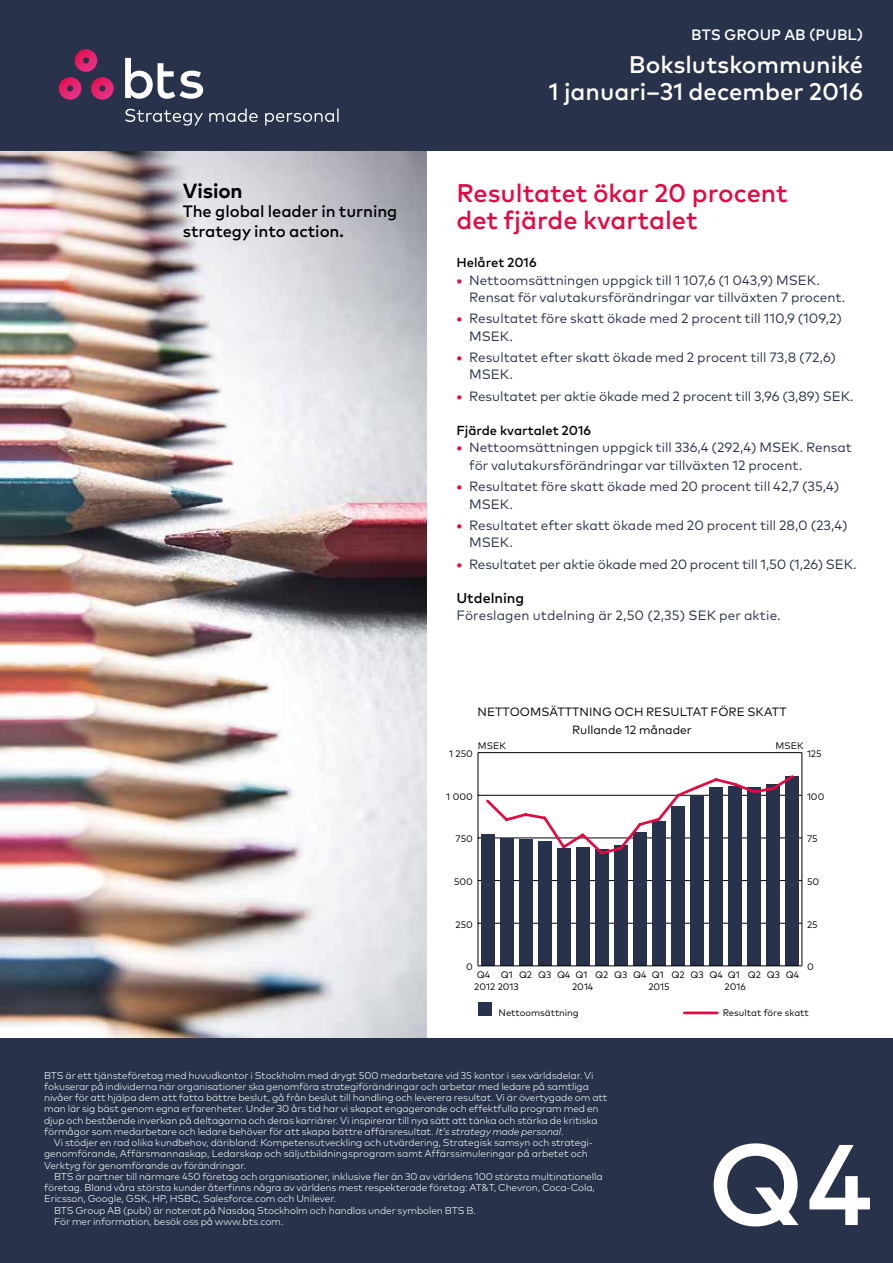
<style>
.page{position:relative;width:893px;height:1263px;background:#fff}
.page>*{position:absolute;margin:0;border:0;box-sizing:border-box;transform-origin:0 0}
.t1{font:500 114.45px "Mark OT";color:#fff}
.t2{font:500 25.5px/27px "Mark OT";color:#e50943}
.t3{font:500 24px/27px "Mark OT";color:#fff;text-align:right}
.t4{font:700 20.4px "Mark OT";letter-spacing:-.005em;color:#000}
.t5{font:500 16.5px/19.5px "Mark OT";letter-spacing:-.005em;color:#000}
.t6{font:500 15px "Mark OT";letter-spacing:.005em;color:#fff}
.t7{font:500 14.25px "Mark OT";color:#000}
.t8{font:13.5px/17.2px "Mark OT";color:#28324a}
.t9{font:500 13.05px "Mark OT";color:#000}
.t10{font:12px/18px "Mark OT";letter-spacing:.005em;color:#000;text-align:center}
.t11{font:300 10.05px/11.2px "Mark OT";letter-spacing:-.01em;color:#fff}
.t12{font:9.45px/11.4px "Mark OT";color:#000}
.s1{font-weight:700;color:#e50943}
.s2{font-style:italic}
</style>
<div class="page">
<img style="left:0;top:151px;width:426px;height:887px">
<div style="left:0;top:0;width:893px;height:151px;background:#28324a"></div>
<div style="left:0;top:1038px;width:893px;height:225px;background:#28324a"></div>
<hr style="left:478px;top:753px;width:1px;height:213px;background:#000">
<hr style="left:478px;top:923px;width:324px;height:1px;background:#000">
<hr style="left:478px;top:880px;width:324px;height:1px;background:#000">
<hr style="left:478px;top:838px;width:324px;height:1px;background:#000">
<hr style="left:478px;top:795px;width:324px;height:1px;background:#000">
<hr style="left:478px;top:752px;width:324px;height:1px;background:#000">
<div style="left:481px;top:834px;width:13px;height:132px;background:#28324a"></div>
<div style="left:500px;top:838px;width:13px;height:128px;background:#28324a"></div>
<div style="left:519px;top:839px;width:13px;height:127px;background:#28324a"></div>
<div style="left:538px;top:841px;width:13px;height:125px;background:#28324a"></div>
<div style="left:557px;top:848px;width:14px;height:118px;background:#28324a"></div>
<div style="left:576px;top:847px;width:14px;height:119px;background:#28324a"></div>
<div style="left:595px;top:849px;width:14px;height:117px;background:#28324a"></div>
<div style="left:614px;top:845px;width:14px;height:121px;background:#28324a"></div>
<div style="left:633px;top:832px;width:14px;height:134px;background:#28324a"></div>
<div style="left:652px;top:822px;width:14px;height:144px;background:#28324a"></div>
<div style="left:671px;top:806px;width:14px;height:160px;background:#28324a"></div>
<div style="left:690px;top:796px;width:14px;height:170px;background:#28324a"></div>
<div style="left:709px;top:788px;width:14px;height:178px;background:#28324a"></div>
<div style="left:728px;top:787px;width:14px;height:179px;background:#28324a"></div>
<div style="left:747px;top:787px;width:14px;height:179px;background:#28324a"></div>
<div style="left:766px;top:784px;width:14px;height:182px;background:#28324a"></div>
<div style="left:785px;top:777px;width:14px;height:189px;background:#28324a"></div>
<div style="left:478px;top:1002px;width:14px;height:14px;background:#28324a"></div>
<hr style="left:684px;top:1011px;width:33px;height:3px;background:#e50943">
<hr style="left:478px;top:966px;width:324px;height:1px;background:#000">
<hr style="left:802px;top:753px;width:1px;height:213px;background:#000">
<svg style="left:484px;top:775px;width:312px;height:82px"></svg>
<svg style="left:125px;top:58px;width:78px;height:41px"></svg>
<svg style="left:59px;top:49px;width:55px;height:51px"></svg>
<svg style="left:125px;top:109px;width:78px;height:17px"></svg>
<svg style="left:209px;top:109px;width:49px;height:13px"></svg>
<svg style="left:265px;top:109px;width:74px;height:16px"></svg>
<h3 class="t4" style="left:183px;top:178px;width:61px">Vision</h3>
<h3 class="t5" style="left:183px;top:201px;width:216px">The global leader in turning strategy into action.</h3>
<h3 class="t6" style="left:691px;top:25px;width:174px">BTS GROUP AB (PUBL)</h3>
<h3 class="t3" style="left:549px;top:51px;width:316px">Bokslutskommuniké<br>1 januari–31 december 2016</h3>
<h2 class="t2" style="left:456px;top:179px;width:333px">Resultatet ökar 20 procent det fjärde kvartalet</h2>
<p class="t9" style="left:456px;top:254px;width:82px">Helåret 2016</p>
<h3 class="t8" style="left:469px;top:271px;width:378px;text-indent:-13px"><span class="s1">•</span> Nettoomsättningen uppgick till 1 107,6 (1 043,9) MSEK.<br>Rensat för valutakursförändringar var tillväxten 7 procent.</h3>
<h3 class="t8" style="left:469px;top:310px;width:374px;text-indent:-13px"><span class="s1">•</span> Resultatet före skatt ökade med 2 procent till 110,9 (109,2)<br>MSEK.</h3>
<h3 class="t8" style="left:469px;top:349px;width:368px;text-indent:-13px"><span class="s1">•</span> Resultatet efter skatt ökade med 2 procent till 73,8 (72,6)<br>MSEK.</h3>
<h3 class="t8" style="left:456px;top:387px;width:399px"><span class="s1">•</span> Resultatet per aktie ökade med 2 procent till 3,96 (3,89) SEK.</h3>
<p class="t9" style="left:456px;top:422px;width:136px">Fjärde kvartalet 2016</p>
<h3 class="t8" style="left:469px;top:439px;width:384px;text-indent:-13px"><span class="s1">•</span> Nettoomsättningen uppgick till 336,4 (292,4) MSEK. Rensat för valutakursförändringar var tillväxten 12 procent.</h3>
<h3 class="t8" style="left:469px;top:478px;width:372px;text-indent:-13px"><span class="s1">•</span> Resultatet före skatt ökade med 20 procent till 42,7 (35,4)<br>MSEK.</h3>
<h3 class="t8" style="left:469px;top:516px;width:380px;text-indent:-13px"><span class="s1">•</span> Resultatet efter skatt ökade med 20 procent till 28,0 (23,4)<br>MSEK.</h3>
<h3 class="t8" style="left:456px;top:555px;width:402px"><span class="s1">•</span> Resultatet per aktie ökade med 20 procent till 1,50 (1,26) SEK.</h3>
<h3 class="t7" style="left:456px;top:589px;width:69px">Utdelning</h3>
<h3 class="t8" style="left:456px;top:607px;width:326px">Föreslagen utdelning är 2,50 (2,35) SEK per aktie.</h3>
<p class="t10" style="left:477px;top:703px;width:311px">NETTOOMSÄTTTNING OCH RESULTAT FÖRE SKATT<br>Rullande 12 månader</p>
<p class="t12" style="left:478px;top:740px;width:30px">MSEK</p>
<p class="t12" style="left:776px;top:740px;width:30px">MSEK</p>
<p class="t12" style="left:807px;top:748px;width:16px">125</p>
<p class="t12" style="left:449px;top:748px;width:25px">1 250</p>
<p class="t12" style="left:446px;top:791px;width:28px">1 000</p>
<p class="t12" style="left:807px;top:791px;width:19px">100</p>
<p class="t12" style="left:456px;top:833px;width:19px">750</p>
<p class="t12" style="left:807px;top:833px;width:12px">75</p>
<p class="t12" style="left:454px;top:876px;width:20px">500</p>
<p class="t12" style="left:456px;top:919px;width:19px">250</p>
<p class="t12" style="left:807px;top:876px;width:14px">50</p>
<p class="t12" style="left:807px;top:919px;width:12px">25</p>
<p class="t12" style="left:466px;top:961px;width:8px">0</p>
<p class="t12" style="left:474px;top:969px;width:98px;text-indent:27px">Q1 Q2 Q3 Q4<br>2012 2013</p>
<p class="t12" style="left:477px;top:969px;width:15px">Q4</p>
<p class="t12" style="left:572px;top:969px;width:76px;text-indent:3px">Q1 Q2 Q3 Q4<br>2014</p>
<p class="t12" style="left:648px;top:969px;width:76px;text-indent:3px">Q1 Q2 Q3 Q4<br>2015</p>
<p class="t12" style="left:725px;top:969px;width:76px;text-indent:3px">Q1 Q2 Q3 Q4<br>2016</p>
<p class="t12" style="left:807px;top:961px;width:8px">0</p>
<p class="t12" style="left:499px;top:1007px;width:82px">Nettoomsättning</p>
<p class="t12" style="left:723px;top:1007px;width:88px">Resultat före skatt</p>
<p class="t11" style="left:44px;top:1069px;width:565px">BTS är ett tjänsteföretag med huvudkontor i Stockholm med drygt 500 medarbetare vid 35 kontor i sex världsdelar. Vi fokuserar på individerna när organisationer ska genomföra strategiförändringar och arbetar med ledare på samtliga nivåer för att hjälpa dem att fatta bättre beslut, gå från beslut till handling och leverera resultat. Vi är övertygade om att man lär sig bäst genom egna erfarenheter. Under 30 års tid har vi skapat engagerande och effektfulla program med en djup och bestående inverkan på deltagarna och deras karriärer. Vi inspirerar till nya sätt att tänka och stärka de kritiska förmågor som medarbetare och ledare behöver för att skapa bättre affärsresultat. <span class="s2">It’s strategy made personal</span>.</p>
<p class="t11" style="left:44px;top:1137px;width:550px;text-indent:10px">Vi stödjer en rad olika kundbehov, däribland: Kompetensutveckling och utvärdering, Strategisk samsyn och strategi&shy;genomförande, Affärsmannaskap, Ledarskap och säljutbildningsprogram samt Affärssimuleringar på arbetet och<br>Verktyg för genomförande av förändringar.</p>
<p class="t11" style="left:54px;top:1170px;width:550px">BTS är partner till närmare 450 företag och organisationer, inklusive fler än 30 av världens 100 största multinationella</p>
<p class="t11" style="left:44px;top:1182px;width:552px">företag. Bland våra största kunder återfinns några av världens mest respekterade företag: AT&amp;T, Chevron, Coca-Cola,</p>
<p class="t11" style="left:44px;top:1193px;width:294px">Ericsson, Google, GSK, HP, HSBC, Salesforce.com och Unilever.</p>
<p class="t11" style="left:54px;top:1204px;width:423px">BTS Group AB (publ) är noterat på Nasdaq Stockholm och handlas under symbolen BTS B.</p>
<p class="t11" style="left:54px;top:1215px;width:231px">För mer information, besök oss på www.bts.com.</p>
<h1 class="t1" style="left:707px;top:1111px;width:167px">Q4</h1>
</div>
